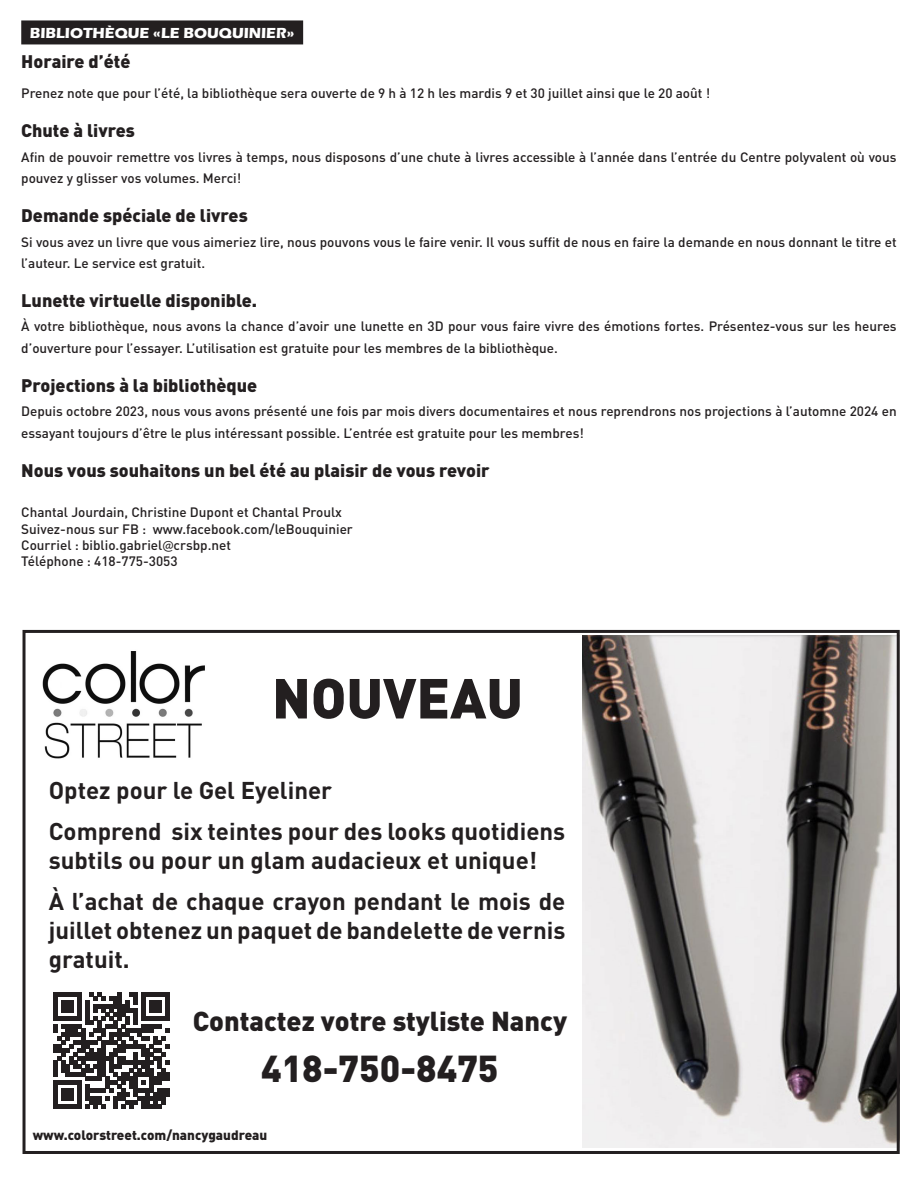
<style>
.page{position:relative;width:918px;height:1188px;background:#fff}
.page>*{position:absolute;margin:0;border:0;box-sizing:border-box;transform-origin:0 0}
.t1{font:900 55.5px "DIN Pro";color:#231f20}
.t2{font:900 37.05px "DIN Pro";color:#231f20}
.t3{font:900 27px "DIN Pro";color:#231f20}
.t4{font:700 24px/28.8px "DIN Pro";color:#231f20}
.t5{font:900 18px "DIN Pro";color:#231f20}
.Sur-titre{font:700 15px "Eras ITC";color:#fff}
.t6{font:500 13.5px/21.6px "DIN Pro";color:#231f20}
.t7{font:900 13.5px "DIN Pro";color:#231f20}
.s1{font-family:"Lato";font-weight:400}
</style>
<div class="page">
<div style="left:21px;top:20px;width:282px;height:24px;background:#231f20"></div>
<img style="left:583px;top:635px;width:313px;height:513px">
<div style="left:23px;top:630px;width:877px;height:524px;border:3px solid #231f20"></div>
<img style="left:42px;top:651px;width:163px;height:108px">
<svg style="left:53px;top:992px;width:117px;height:117px"></svg>
<p class="Sur-titre" style="left:30px;top:24px;width:266px">BIBLIOTHÈQUE «LE BOUQUINIER»</p>
<p class="t5" style="left:21px;top:49px;width:111px">Horaire d’été</p>
<p class="t6" style="left:21px;top:82px;width:690px">Prenez note que pour l’été, la bibliothèque sera ouverte de 9 h à 12 h les mardis 9 et 30 juillet ainsi que le 20 août !</p>
<p class="t5" style="left:21px;top:118px;width:115px">Chute à livres</p>
<p class="t6" style="left:21px;top:145px;width:877px">Afin de pouvoir remettre vos livres à temps, nous disposons d’une chute à livres accessible à l’année dans l’entrée du Centre polyvalent où vous pouvez y glisser vos volumes. Merci!</p>
<p class="t5" style="left:21px;top:203px;width:228px">Demande spéciale de livres</p>
<p class="t6" style="left:21px;top:230px;width:877px">Si vous avez un livre que vous aimeriez lire, nous pouvons vous le faire venir. Il vous suffit de nous en faire la demande en nous donnant le titre et l’auteur. Le service est gratuit.</p>
<p class="t5" style="left:21px;top:288px;width:237px">Lunette virtuelle disponible.</p>
<p class="t6" style="left:21px;top:315px;width:877px">À votre bibliothèque, nous avons la chance d’avoir une lunette en 3D pour vous faire vivre des émotions fortes. Présentez-vous sur les heures d’ouverture pour l’essayer. L’utilisation est gratuite pour les membres de la bibliothèque.</p>
<p class="t5" style="left:21px;top:373px;width:238px">Projections à la bibliothèque</p>
<p class="t6" style="left:21px;top:400px;width:877px">Depuis octobre 2023, nous vous avons présenté une fois par mois divers documentaires et nous reprendrons nos projections à l’automne 2024 en essayant toujours d’être le plus intéressant possible. L’entrée est gratuite pour les membres!</p>
<p class="t5" style="left:21px;top:458px;width:470px">Nous vous souhaitons un bel été au plaisir de vous revoir</p>
<p class="t6" style="left:21px;top:501px;width:322px">Chantal Jourdain, Christine Dupont et Chantal Proulx</p>
<p class="t6" style="left:21px;top:517px;width:333px">Suivez-nous sur FB : www.facebook.com/leBouquinier</p>
<p class="t6" style="left:21px;top:534px;width:211px">Courriel : biblio.gabriel<span class="s1">@</span>crsbp.net</p>
<p class="t6" style="left:21px;top:550px;width:158px">Téléphone : 418-775-3053</p>
<p class="t1" style="left:272px;top:661px;width:252px">NOUVEAU</p>
<p class="t4" style="left:49px;top:774px;width:285px">Optez pour le Gel Eyeliner</p>
<p class="t4" style="left:49px;top:816px;width:518px">Comprend six teintes pour des looks quotidiens subtils ou pour un glam audacieux et unique!</p>
<p class="t4" style="left:49px;top:886px;width:518px;text-align:justify">À l’achat de chaque crayon pendant le mois de juillet obtenez un paquet de bandelette de vernis gratuit.</p>
<p class="t3" style="left:193px;top:1002px;width:376px">Contactez votre styliste Nancy</p>
<p class="t2" style="left:261px;top:1043px;width:239px">418-750-8475</p>
<p class="t7" style="left:33px;top:1126px;width:236px">www.colorstreet.com/nancygaudreau</p>
</div>
